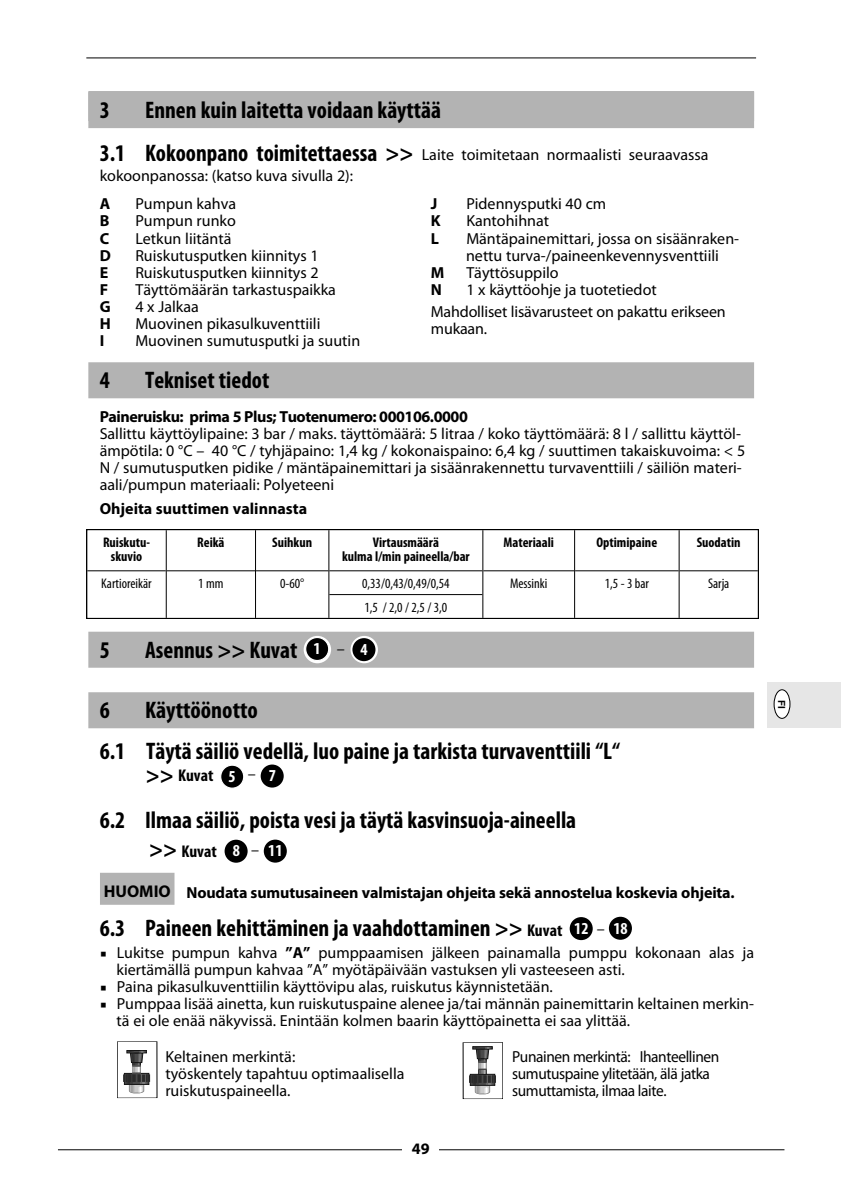
<style>
.page{position:relative;width:841px;height:1192px;background:#fff}
.page>*{position:absolute;margin:0;border:0;box-sizing:border-box;transform-origin:0 0}
.t1{font:700 condensed 24px "Myriad Pro";color:#000}
.t2{font:700 condensed 17px "Myriad Pro";color:#000}
.t3{font:700 17px "Myriad Pro";color:#000}
.t4{font:700 condensed 16.8px "Myriad Pro";color:#fff}
.t5{font:16px/17px "Myriad Pro";color:#000}
.t6{font:700 16px "Myriad Pro";letter-spacing:-.01em;color:#000}
.t7{font:16px/17px "Myriad Pro";letter-spacing:-.025em;color:#000;scale:.96 1}
.t8{font:700 16px "Myriad Pro";letter-spacing:-.03em;color:#000}
.t9{font:700 condensed 14px/14px "Myriad Pro";color:#000;text-align:center}
.t10{font:condensed 14px "Myriad Pro";color:#000}
.t11{font:700 9.8px "Helvetica";color:#000}
.s1{font-weight:700;font-stretch:condensed;font-size:24px}
.s2{font-size:24px}
.s3{font-size:17px}
.s4{font-weight:700}
</style>
<div class="page">
<hr style="left:58px;top:1149px;width:726px;height:1px;background:#000">
<div style="left:402px;top:1131px;width:36px;height:37px;background:#fff"></div>
<hr style="left:86px;top:57px;width:669px;height:1px;background:#000">
<div style="left:767px;top:682px;width:73px;height:45px;background:#e6e6e6"></div>
<div style="left:773px;top:689px;width:16px;height:29px;background:#fff;border-radius:50%"></div>
<div style="left:773px;top:689px;width:16px;height:29px;border:1px solid #000;border-radius:50%"></div>
<div style="left:88px;top:91px;width:665px;height:30px;background:#b3b3b3"></div>
<div style="left:88px;top:92px;width:665px;height:36px;background:#b3b3b3"></div>
<div style="left:88px;top:362px;width:665px;height:36px;background:#b3b3b3"></div>
<div style="left:88px;top:631px;width:665px;height:36px;background:#b3b3b3"></div>
<div style="left:88px;top:692px;width:665px;height:36px;background:#b3b3b3"></div>
<svg style="left:258px;top:762px;width:27px;height:28px"></svg>
<div style="left:260px;top:764px;width:23px;height:23px;background:#000;border-radius:50%"></div>
<div style="left:220px;top:765px;width:23px;height:23px;background:#000;border-radius:50%"></div>
<div style="left:220px;top:764px;width:24px;height:24px;border:1px solid #fff;border-radius:50%"></div>
<svg style="left:303px;top:636px;width:28px;height:27px"></svg>
<div style="left:305px;top:637px;width:23px;height:23px;background:#000;border-radius:50%"></div>
<div style="left:305px;top:637px;width:24px;height:24px;border:1px solid #fff;border-radius:50%"></div>
<svg style="left:350px;top:636px;width:28px;height:27px"></svg>
<div style="left:352px;top:638px;width:23px;height:23px;background:#000;border-radius:50%"></div>
<svg style="left:261px;top:837px;width:27px;height:28px"></svg>
<div style="left:263px;top:839px;width:23px;height:23px;background:#000;border-radius:50%"></div>
<svg style="left:222px;top:838px;width:27px;height:28px"></svg>
<div style="left:224px;top:839px;width:23px;height:23px;background:#000;border-radius:50%"></div>
<svg style="left:606px;top:914px;width:28px;height:27px"></svg>
<div style="left:608px;top:916px;width:23px;height:23px;background:#000;border-radius:50%"></div>
<svg style="left:567px;top:916px;width:27px;height:27px"></svg>
<div style="left:569px;top:917px;width:23px;height:23px;background:#000;border-radius:50%"></div>
<div style="left:86px;top:529px;width:672px;height:90px;border:2px solid #000"></div>
<hr style="left:166px;top:530px;width:1px;height:88px;background:#000">
<hr style="left:255px;top:530px;width:1px;height:88px;background:#000">
<hr style="left:328px;top:530px;width:1px;height:88px;background:#000">
<hr style="left:482px;top:530px;width:1px;height:88px;background:#000">
<hr style="left:573px;top:530px;width:1px;height:88px;background:#000">
<hr style="left:678px;top:530px;width:1px;height:88px;background:#000">
<hr style="left:87px;top:570px;width:79px;height:1px;background:#000">
<hr style="left:167px;top:570px;width:88px;height:1px;background:#000">
<hr style="left:256px;top:570px;width:72px;height:1px;background:#000">
<hr style="left:329px;top:570px;width:153px;height:1px;background:#000">
<hr style="left:483px;top:570px;width:90px;height:1px;background:#000">
<hr style="left:574px;top:570px;width:104px;height:1px;background:#000">
<hr style="left:679px;top:570px;width:78px;height:1px;background:#000">
<hr style="left:329px;top:594px;width:153px;height:1px;background:#000">
<div style="left:100px;top:872px;width:74px;height:32px;background:#b3b3b3"></div>
<svg style="left:123px;top:1050px;width:27px;height:43px"></svg>
<div style="left:472px;top:1046px;width:20px;height:3px;border:1px solid #141414"></div>
<svg style="left:469px;top:1047px;width:26px;height:47px"></svg>
<p class="t1" style="left:100px;top:102px;width:12px">3</p>
<p class="t1" style="left:145px;top:102px;width:297px">Ennen kuin laitetta voidaan käyttää</p>
<p class="t5" style="left:100px;top:146px;width:610px;line-height:21px"><span class="s1">3.1 Kokoonpano toimitettaessa &gt;&gt;</span> Laite toimitetaan normaalisti seuraavassa kokoonpanossa: (katso kuva sivulla 2):</p>
<p class="t6" style="left:100px;top:198px;width:12px">A</p>
<p class="t5" style="left:135px;top:197px;width:102px">Pumpun kahva</p>
<p class="t6" style="left:100px;top:215px;width:11px">B</p>
<p class="t5" style="left:135px;top:214px;width:102px">Pumpun runko</p>
<p class="t6" style="left:100px;top:232px;width:11px">C</p>
<p class="t5" style="left:135px;top:231px;width:97px">Letkun liitäntä</p>
<p class="t6" style="left:100px;top:249px;width:13px">D</p>
<p class="t5" style="left:135px;top:248px;width:185px">Ruiskutusputken kiinnitys 1</p>
<p class="t6" style="left:100px;top:266px;width:10px">E</p>
<p class="t5" style="left:135px;top:265px;width:185px">Ruiskutusputken kiinnitys 2</p>
<p class="t6" style="left:100px;top:283px;width:10px">F</p>
<p class="t5" style="left:135px;top:282px;width:202px">Täyttömäärän tarkastuspaikka</p>
<p class="t6" style="left:100px;top:300px;width:12px">G</p>
<p class="t5" style="left:135px;top:299px;width:65px">4 x Jalkaa</p>
<p class="t6" style="left:100px;top:317px;width:13px">H</p>
<p class="t5" style="left:135px;top:316px;width:186px">Muovinen pikasulkuventtiili</p>
<p class="t6" style="left:100px;top:334px;width:6px">I</p>
<p class="t5" style="left:135px;top:333px;width:226px">Muovinen sumutusputki ja suutin</p>
<p class="t6" style="left:430px;top:198px;width:8px">J</p>
<p class="t5" style="left:466px;top:197px;width:141px">Pidennysputki 40 cm</p>
<p class="t6" style="left:430px;top:215px;width:11px">K</p>
<p class="t5" style="left:466px;top:214px;width:84px">Kantohihnat</p>
<p class="t6" style="left:430px;top:232px;width:10px">L</p>
<p class="t5" style="left:466px;top:231px;width:274px">Mäntäpainemittari, jossa on sisäänraken&shy;nettu turva-/paineenkevennysventtiili</p>
<p class="t6" style="left:430px;top:266px;width:15px">M</p>
<p class="t5" style="left:466px;top:265px;width:94px">Täyttösuppilo</p>
<p class="t6" style="left:430px;top:283px;width:13px">N</p>
<p class="t5" style="left:466px;top:282px;width:192px">1 x käyttöohje ja tuotetiedot</p>
<p class="t5" style="left:430px;top:305px;width:296px">Mahdolliset lisävarusteet on pakattu erikseen mukaan.</p>
<p class="t1" style="left:100px;top:372px;width:12px">4</p>
<p class="t1" style="left:145px;top:372px;width:126px">Tekniset tiedot</p>
<p class="t8" style="left:100px;top:411px;width:369px">Paineruisku: prima 5 Plus; Tuotenumero: 000106.0000</p>
<p class="t5" style="left:100px;top:427px;width:646px">Sallittu käyttöylipaine: 3 bar / maks. täyttömäärä: 5 litraa / koko täyttömäärä: 8 l / sallittu käyttöl&shy;ämpötila: 0 °C – 40 °C / tyhjäpaino: 1,4 kg / kokonaispaino: 6,4 kg / suuttimen takaiskuvoima: &lt; 5<br>N / sumutusputken pidike / mäntäpainemittari ja sisäänrakennettu turvaventtiili / säiliön materi&shy;aali/pumpun materiaali: Polyeteeni</p>
<p class="t6" style="left:100px;top:502px;width:209px">Ohjeita suuttimen valinnasta</p>
<p class="t9" style="left:103px;top:537px;width:48px">Ruiskutu&shy;skuvio</p>
<p class="t9" style="left:197px;top:537px;width:29px">Reikä</p>
<p class="t9" style="left:272px;top:537px;width:41px">Suihkun</p>
<p class="t9" style="left:372px;top:537px;width:68px">Virtausmäärä</p>
<p class="t9" style="left:342px;top:551px;width:129px">kulma l/min paineella/bar</p>
<p class="t9" style="left:503px;top:537px;width:52px">Materiaali</p>
<p class="t9" style="left:596px;top:537px;width:62px">Optimipaine</p>
<p class="t9" style="left:696px;top:537px;width:45px">Suodatin</p>
<p class="t10" style="left:101px;top:575px;width:52px">Kartioreikär</p>
<p class="t10" style="left:198px;top:575px;width:27px">1 mm</p>
<p class="t10" style="left:280px;top:575px;width:25px">0-60°</p>
<p class="t10" style="left:362px;top:575px;width:89px">0,33/0,43/0,49/0,54</p>
<p class="t10" style="left:509px;top:575px;width:39px">Messinki</p>
<p class="t10" style="left:604px;top:575px;width:46px">1,5 - 3 bar</p>
<p class="t10" style="left:707px;top:575px;width:23px">Sarja</p>
<p class="t10" style="left:364px;top:599px;width:84px">1,5 / 2,0 / 2,5 / 3,0</p>
<p class="t1" style="left:100px;top:641px;width:12px">5</p>
<p class="t1" style="left:145px;top:641px;width:154px">Asennus &gt;&gt; Kuvat</p>
<p class="t5" style="left:336px;top:641px;width:9px">–</p>
<p class="t4" style="left:313px;top:638px;width:9px">1</p>
<p class="t4" style="left:360px;top:639px;width:9px">4</p>
<p class="t1" style="left:100px;top:702px;width:12px">6</p>
<p class="t1" style="left:145px;top:702px;width:114px">Käyttöönotto</p>
<p class="t1" style="left:100px;top:743px;width:521px">6.1 Täytä säiliö vedellä, luo paine ja tarkista turvaventtiili “L“</p>
<p class="t2" style="left:146px;top:769px;width:69px"><span class="s2">&gt;&gt;</span> Kuvat</p>
<p class="t5" style="left:248px;top:767px;width:9px">–</p>
<p class="t1" style="left:100px;top:811px;width:477px">6.2 Ilmaa säiliö, poista vesi ja täytä kasvinsuoja-aineella</p>
<p class="t2" style="left:149px;top:844px;width:69px"><span class="s2">&gt;&gt;</span> Kuvat</p>
<p class="t5" style="left:251px;top:842px;width:9px">–</p>
<p class="t6" style="left:186px;top:887px;width:549px">Noudata sumutusaineen valmistajan ohjeita sekä annostelua koskevia ohjeita.</p>
<p class="t1" style="left:100px;top:919px;width:464px">6.3 Paineen kehittäminen ja vaahdottaminen &gt;&gt; <span class="s3">Kuvat</span></p>
<p class="t5" style="left:596px;top:921px;width:9px">–</p>
<p class="t5" style="left:116px;top:945px;width:638px;text-indent:-17px">▪ Lukitse pumpun kahva <span class="s4">”A”</span> pumppaamisen jälkeen painamalla pumppu kokonaan alas ja kiertämällä pumpun kahvaa ”A” myötäpäivään vastuksen yli vasteeseen asti.</p>
<p class="t5" style="left:100px;top:979px;width:454px">▪ Paina pikasulkuventtiilin käyttövipu alas, ruiskutus käynnistetään.</p>
<p class="t5" style="left:116px;top:996px;width:638px;text-indent:-17px">▪ Pumppaa lisää ainetta, kun ruiskutuspaine alenee ja/tai männän painemittarin keltainen merkin&shy;tä ei ole enää näkyvissä. Enintään kolmen baarin käyttöpainetta ei saa ylittää.</p>
<p class="t4" style="left:228px;top:766px;width:9px">5</p>
<p class="t4" style="left:268px;top:765px;width:9px">7</p>
<p class="t4" style="left:232px;top:840px;width:9px">8</p>
<p class="t4" style="left:268px;top:840px;width:16px">11</p>
<p class="t3" style="left:104px;top:884px;width:68px">HUOMIO</p>
<p class="t4" style="left:574px;top:918px;width:16px">12</p>
<p class="t4" style="left:613px;top:917px;width:16px">18</p>
<p class="t5" style="left:165px;top:1049px;width:240px">Keltainen merkintä:<br>työskentely tapahtuu optimaalisella ruiskutuspaineella.</p>
<p class="t7" style="left:512px;top:1049px;width:217px">Punainen merkintä: Ihanteellinen sumutuspaine ylitetään, älä jatka sumuttamista, ilmaa laite.</p>
<p class="t6" style="left:411px;top:1142px;width:19px">49</p>
<p class="t11" style="left:784px;top:699px;width:10px;rotate:90deg">FI</p>
</div>
